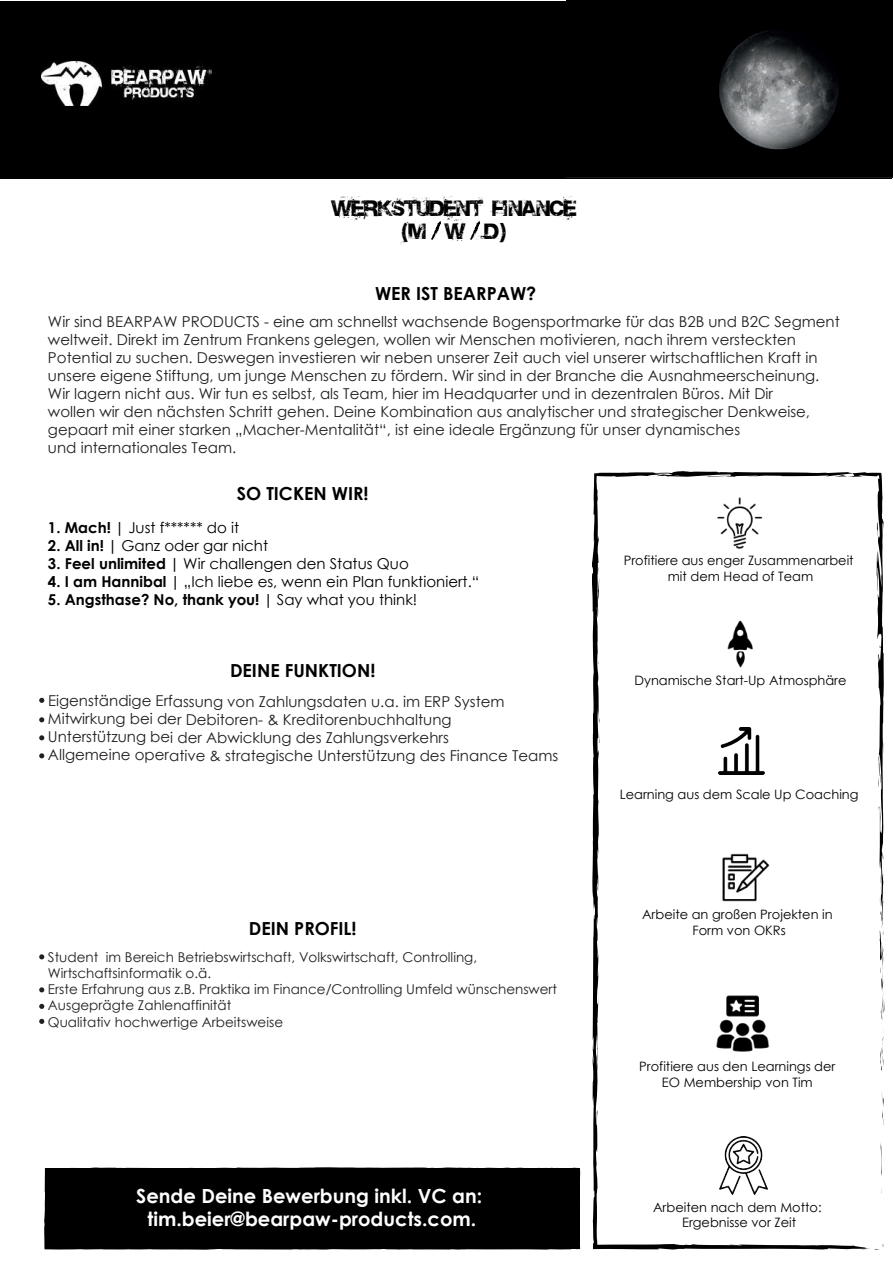
<style>
.page{position:relative;width:893px;height:1263px;background:#fff}
.page>*{position:absolute;margin:0;border:0;box-sizing:border-box;transform-origin:0 0}
.t1{font:700 19.5px/23.4px "Century Gothic";color:#fff;text-align:center}
.t2{font:19.5px/23.4px "Base";color:#000;text-align:center}
.t3{font:700 18px "Century Gothic";color:#000001}
.t4{font:15px/18px "Century Gothic";color:#231f20}
.t5{font:15px "Century Gothic";color:#000}
.t6{font:700 15px "Century Gothic";color:#000}
.t7{font:13.5px/16.2px "Century Gothic";color:#231f20}
.t8{font:12.9px/15.6px "Century Gothic";color:#000;text-align:center}
.s1{font-weight:700}
.s2{font-weight:400}
</style>
<div class="page">
<div style="left:0;top:1px;width:892px;height:178px;background:#000001"></div>
<img style="left:42px;top:62px;width:170px;height:44px">
<img style="left:566px;top:0;width:327px;height:178px">
<svg style="left:431px;top:221px;width:10px;height:19px"></svg>
<svg style="left:470px;top:221px;width:10px;height:19px"></svg>
<svg style="left:39px;top:698px;width:5px;height:5px"></svg>
<svg style="left:39px;top:717px;width:5px;height:5px"></svg>
<svg style="left:39px;top:735px;width:5px;height:5px"></svg>
<svg style="left:39px;top:753px;width:5px;height:5px"></svg>
<svg style="left:39px;top:954px;width:5px;height:5px"></svg>
<svg style="left:39px;top:987px;width:5px;height:5px"></svg>
<svg style="left:39px;top:1004px;width:5px;height:5px"></svg>
<svg style="left:39px;top:1019px;width:5px;height:5px"></svg>
<div style="left:44px;top:1167px;width:537px;height:83px;background:#000"></div>
<svg style="left:592px;top:471px;width:292px;height:779px"></svg>
<svg style="left:651px;top:474px;width:16px;height:3px"></svg>
<svg style="left:880px;top:910px;width:5px;height:111px"></svg>
<svg style="left:880px;top:843px;width:4px;height:61px"></svg>
<svg style="left:878px;top:741px;width:6px;height:51px"></svg>
<svg style="left:877px;top:520px;width:7px;height:18px"></svg>
<svg style="left:874px;top:1242px;width:10px;height:8px"></svg>
<svg style="left:598px;top:732px;width:1px;height:12px"></svg>
<img style="left:714px;top:498px;width:50px;height:50px">
<img style="left:716px;top:619px;width:50px;height:50px">
<img style="left:718px;top:728px;width:47px;height:46px">
<img style="left:717px;top:848px;width:58px;height:58px">
<img style="left:713px;top:994px;width:58px;height:58px">
<img style="left:714px;top:1136px;width:58px;height:58px">
<h1 class="t2" style="left:332px;top:195px;width:246px">Werkstudent finance (m w d)</h1>
<p class="t3" style="left:375px;top:280px;width:163px">WER IST BEARPAW?</p>
<p class="t4" style="left:48px;top:313px;width:793px">Wir sind BEARPAW PRODUCTS - eine am schnellst wachsende Bogensportmarke für das B2B und B2C Segment weltweit. Direkt im Zentrum Frankens gelegen, wollen wir Menschen motivieren, nach ihrem versteckten Potential zu suchen. Deswegen investieren wir neben unserer Zeit auch viel unserer wirtschaftlichen Kraft in unsere eigene Stiftung, um junge Menschen zu fördern. Wir sind in der Branche die Ausnahmeerscheinung.<br>Wir lagern nicht aus. Wir tun es selbst, als Team, hier im Headquarter und in dezentralen Büros. Mit Dir<br>wollen wir den nächsten Schritt gehen. Deine Kombination aus analytischer und strategischer Denkweise, gepaart mit einer starken „Macher-Mentalität“, ist eine ideale Ergänzung für unser dynamisches<br>und internationales Team.</p>
<p class="t3" style="left:237px;top:479px;width:133px">SO TICKEN WIR!</p>
<p class="t5" style="left:48px;top:517px;width:193px"><span class="s1">1. Mach! |</span> Just f****** do it</p>
<p class="t5" style="left:48px;top:535px;width:222px"><span class="s1">2. All in! |</span> Ganz oder gar nicht</p>
<p class="t5" style="left:48px;top:553px;width:362px"><span class="s1">3. Feel unlimited |</span> Wir challengen den Status Quo</p>
<p class="t5" style="left:48px;top:571px;width:433px"><span class="s1">4. I am Hannibal |</span> „Ich liebe es, wenn ein Plan funktioniert.“</p>
<p class="t6" style="left:48px;top:588px;width:371px">5. Angsthase? No, thank you! | <span class="s2">Say what you think!</span></p>
<p class="t3" style="left:230px;top:656px;width:147px">DEINE FUNKTION!</p>
<p class="t4" style="left:48px;top:692px;width:512px">Eigenständige Erfassung von Zahlungsdaten u.a. im ERP System Mitwirkung bei der Debitoren- &amp; Kreditorenbuchhaltung<br>Unterstützung bei der Abwicklung des Zahlungsverkehrs<br>Allgemeine operative &amp; strategische Unterstützung des Finance Teams</p>
<p class="t3" style="left:249px;top:914px;width:109px">DEIN PROFIL!</p>
<p class="t7" style="left:48px;top:948px;width:511px">Student im Bereich Betriebswirtschaft, Volkswirtschaft, Controlling, Wirtschaftsinformatik o.ä.<br>Erste Erfahrung aus z.B. Praktika im Finance/Controlling Umfeld wünschenswert Ausgeprägte Zahlenaffinität<br>Qualitativ hochwertige Arbeitsweise</p>
<h1 class="t1" style="left:136px;top:1183px;width:347px">Sende Deine Bewerbung inkl. VC an: tim.beier@bearpaw-products.com.</h1>
<p class="t8" style="left:624px;top:553px;width:231px">Profitiere aus enger Zusammenarbeit mit dem Head of Team</p>
<p class="t8" style="left:634px;top:672px;width:214px">Dynamische Start-Up Atmosphäre</p>
<p class="t8" style="left:620px;top:786px;width:240px">Learning aus dem Scale Up Coaching</p>
<p class="t8" style="left:642px;top:907px;width:192px">Arbeite an großen Projekten in<br>Form von OKRs</p>
<p class="t8" style="left:639px;top:1058px;width:198px">Profitiere aus den Learnings der<br>EO Membership von Tim</p>
<p class="t8" style="left:653px;top:1199px;width:170px">Arbeiten nach dem Motto:<br>Ergebnisse vor Zeit</p>
</div>
